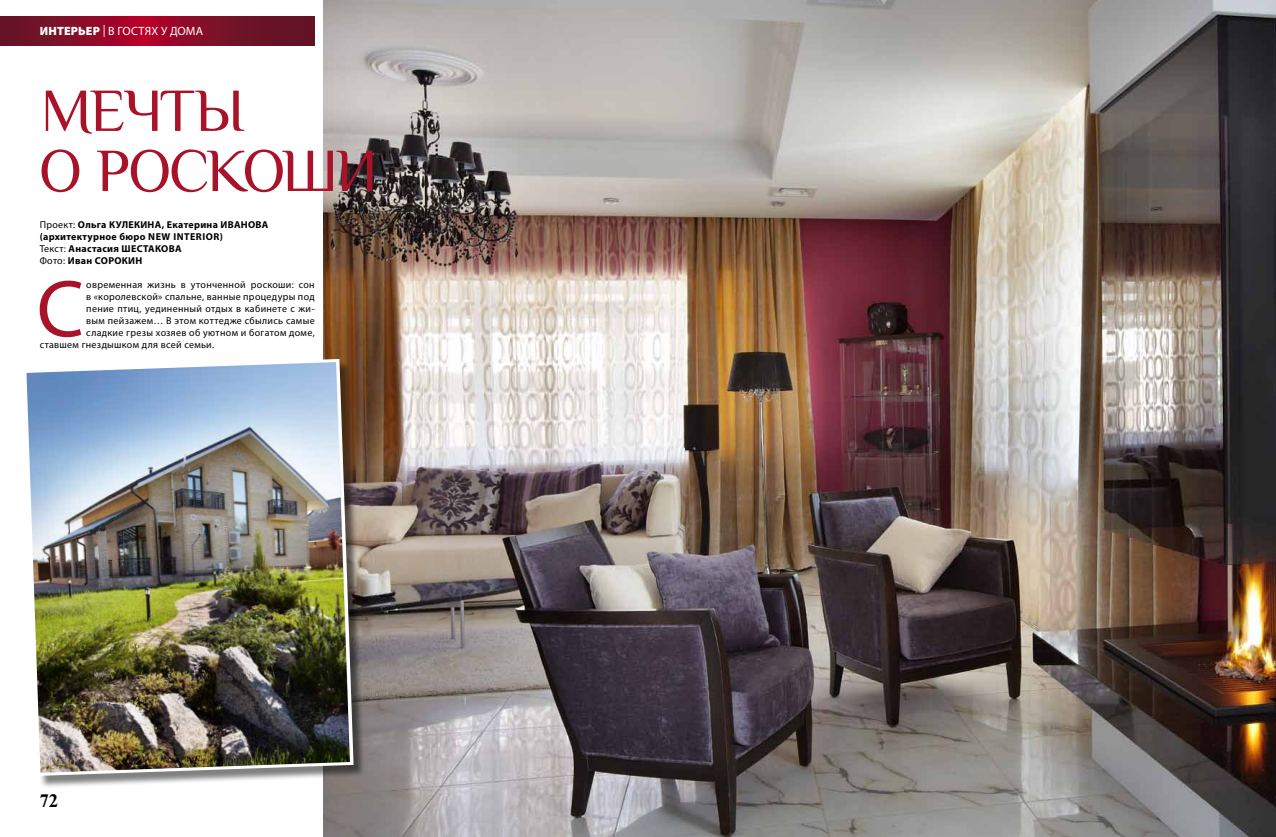
<style>
.page{position:relative;width:1276px;height:837px;background:#fff}
.page>*{position:absolute;margin:0;border:0;box-sizing:border-box;transform-origin:0 0}
.t1{font:81.2px "Myriad Pro";color:#a9132a}
.t2{font:61px/60px "Philosopher";letter-spacing:-.02em;color:#a9132a}
.t3{font:700 18px "Newton C";color:#000}
.t4{font:12px "Myriad Pro";letter-spacing:.01em;color:#fff}
.t5{font:10px "Myriad Pro";letter-spacing:.03em;color:#000}
.t6{font:700 10px/12px "Myriad Pro";letter-spacing:.03em;color:#000}
.s1{font-weight:900}
.s2{font-weight:400}
</style>
<div class="page">
<svg style="left:0;top:16px;width:315px;height:29px;background:#820d27"></svg>
<img style="left:323px;top:0;width:953px;height:836px">
<div style="left:25px;top:360px;width:341px;height:427px;background:#000;opacity:.5"></div>
<img style="left:25px;top:357px;width:330px;height:420px">
<p class="t4" style="left:40px;top:24px;width:165px"><span class="s1">ИНТЕРЬЕР</span> | В ГОСТЯХ У ДОМА</p>
<h2 class="t2" style="left:40px;top:81px;width:338px">Мечты<br>о роскоши</h2>
<p class="t6" style="left:40px;top:218px;width:230px"><span class="s2">Проект:</span> ОЛЬГА КУЛЕКИНА, ЕКАТЕРИНА ИВАНОВА (АРХИТЕКТУРНОЕ БЮРО NEW INTERIOR)<br><span class="s2">Текст:</span> АНАСТАСИЯ ШЕСТАКОВА<br><span class="s2">Фото:</span> ИВАН СОРОКИН</p>
<h1 class="t1" style="left:37px;top:259px;width:49px">С</h1>
<p class="t5" style="left:86px;top:278px;width:230px">овременная жизнь в утонченной роскоши: сон</p>
<p class="t5" style="left:86px;top:290px;width:230px">в «королевской» спальне, ванные процедуры под</p>
<p class="t5" style="left:86px;top:302px;width:230px">пение птиц, уединенный отдых в кабинете с жи-</p>
<p class="t5" style="left:86px;top:314px;width:230px">вым пейзажем… В этом коттедже сбылись самые</p>
<p class="t5" style="left:86px;top:326px;width:230px">сладкие грезы хозяев об уютном и богатом доме,</p>
<p class="t5" style="left:40px;top:338px;width:176px">ставшем гнездышком для всей семьи.</p>
<h3 class="t3" style="left:40px;top:790px;width:20px">72</h3>
</div>
